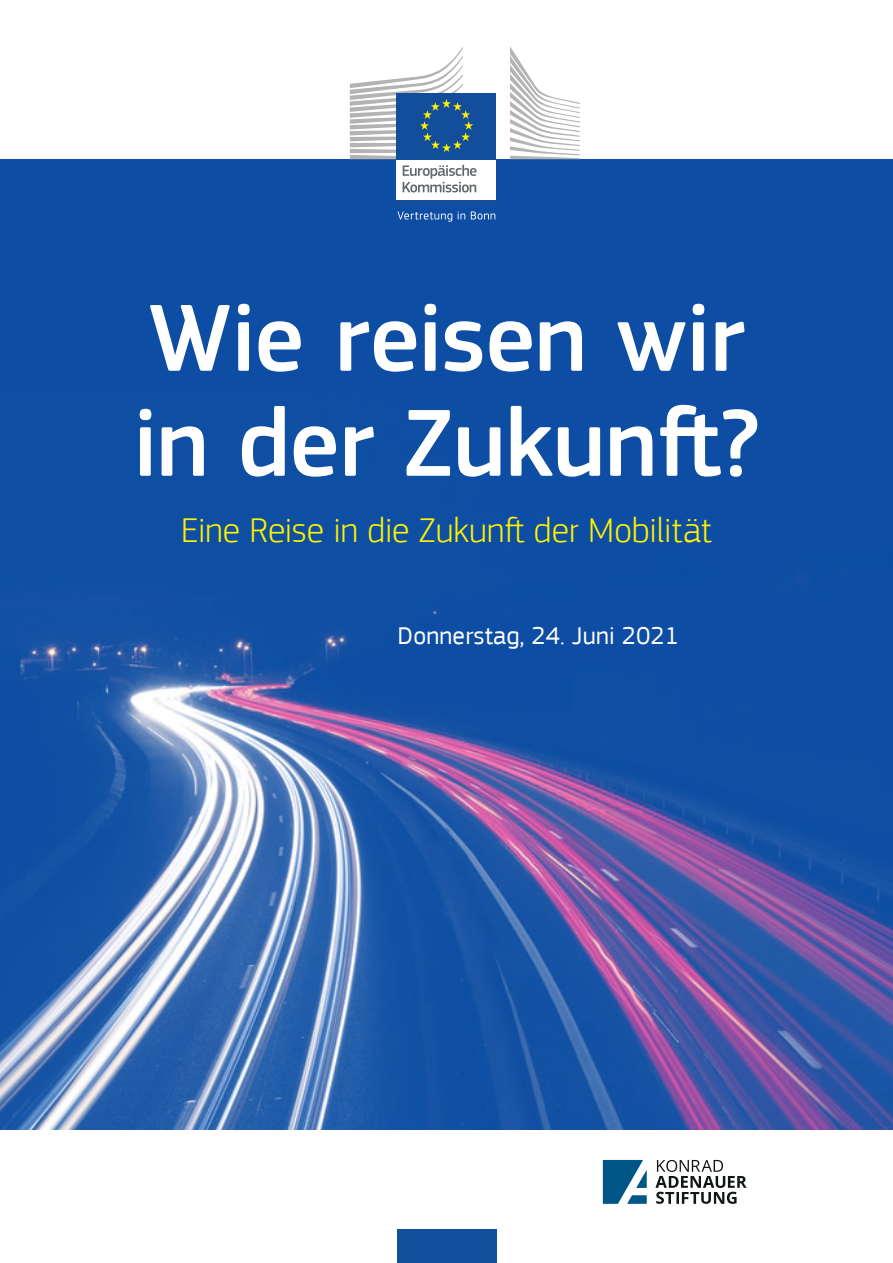
<style>
.page{position:relative;width:893px;height:1263px;background:#fff}
.page>*{position:absolute;margin:0;border:0;box-sizing:border-box;transform-origin:0 0}
.t1{font:500 99px "EC Square Sans Pro";letter-spacing:-.01em;color:#fff}
.t2{font:300 36px "EC Square Sans Pro";color:#fff200}
.t3{font:25.5px "EC Square Sans Pro";letter-spacing:.005em;color:#fff}
</style>
<div class="page">
<div style="left:398px;top:1230px;width:99px;height:33px;background:#134e9d"></div>
<div style="left:1px;top:159px;width:892px;height:971px;background:#0d4da4"></div>
<img style="left:1px;top:610px;width:892px;height:520px">
<svg style="left:655px;top:1160px;width:92px;height:44px"></svg>
<svg style="left:603px;top:1160px;width:44px;height:44px"></svg>
<div style="left:397px;top:157px;width:99px;height:44px;background:#fff"></div>
<div style="left:397px;top:93px;width:99px;height:66px;background:#134e9d"></div>
<svg style="left:350px;top:47px;width:123px;height:112px"></svg>
<div style="left:397px;top:200px;width:99px;height:6px;background:#134e9d"></div>
<svg style="left:510px;top:46px;width:70px;height:113px"></svg>
<svg style="left:403px;top:165px;width:74px;height:27px"></svg>
<svg style="left:397px;top:211px;width:55px;height:11px"></svg>
<svg style="left:458px;top:211px;width:7px;height:8px"></svg>
<svg style="left:471px;top:211px;width:24px;height:9px"></svg>
<p class="t1" style="left:148px;top:280px;width:597px">Wie reisen wir</p>
<p class="t1" style="left:133px;top:385px;width:628px">in der Zukunft?</p>
<p class="t2" style="left:181px;top:509px;width:532px">Eine Reise in die Zukunft der Mobilität</p>
<p class="t3" style="left:398px;top:621px;width:283px">Donnerstag, 24. Juni 2021</p>
</div>
